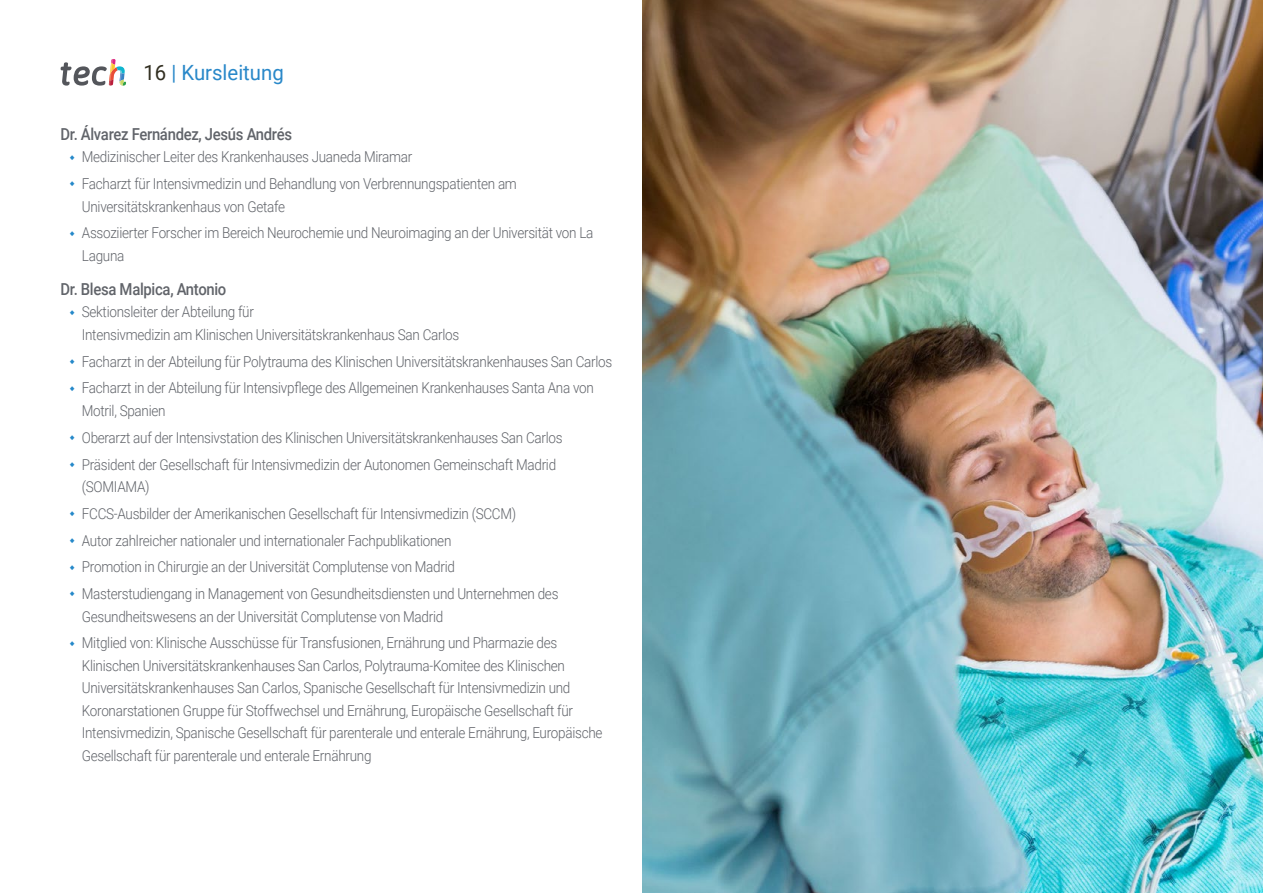
<style>
.page{position:relative;width:1263px;height:893px;background:#fff}
.page>*{position:absolute;margin:0;border:0;box-sizing:border-box;transform-origin:0 0}
.t1{font:21px "Roboto";color:#2988c9}
.t2{font:500 16.5px "Roboto";letter-spacing:-.02em;color:#61646a;scale:.9 1}
.t3{font:300 15px/26.7px "Roboto";letter-spacing:-.02em;color:#61646a;scale:.9 1}
.s1{color:#312e20}
</style>
<div class="page">
<svg style="left:61px;top:59px;width:65px;height:27px"></svg>
<img style="left:642px;top:0;width:621px;height:893px">
<h1 class="t1" style="left:144px;top:57px;width:142px"><span class="s1">16</span> | Kursleitung</h1>
<p class="t2" style="left:61px;top:123px;width:259px">Dr. Álvarez Fernández, Jesús Andrés</p>
<p class="t3" style="left:82px;top:143px;width:485px">Medizinischer Leiter des Krankenhauses Juaneda Miramar<br>Facharzt für Intensivmedizin und Behandlung von Verbrennungspatienten am</p>
<p class="t3" style="left:82px;top:192px;width:570px">Universitätskrankenhaus von Getafe<br>Assoziierter Forscher im Bereich Neurochemie und Neuroimaging an der Universität von La</p>
<p class="t3" style="left:82px;top:242px;width:49px">Laguna</p>
<p class="t2" style="left:61px;top:278px;width:186px">Dr. Blesa Malpica, Antonio</p>
<p class="t3" style="left:82px;top:300px;width:421px;line-height:22.5px">Sektionsleiter der Abteilung für<br>Intensivmedizin am Klinischen Universitätskrankenhaus San Carlos</p>
<p class="t3" style="left:82px;top:347px;width:591px">Facharzt in der Abteilung für Polytrauma des Klinischen Universitätskrankenhauses San Carlos<br>Facharzt in der Abteilung für Intensivpflege des Allgemeinen Krankenhauses Santa Ana von</p>
<p class="t3" style="left:82px;top:397px;width:536px">Motril, Spanien<br>Oberarzt auf der Intensivstation des Klinischen Universitätskrankenhauses San Carlos<br>Präsident der Gesellschaft für Intensivmedizin der Autonomen Gemeinschaft Madrid</p>
<p class="t3" style="left:82px;top:473px;width:531px">(SOMIAMA)<br>FCCS-Ausbilder der Amerikanischen Gesellschaft für Intensivmedizin (SCCM)<br>Autor zahlreicher nationaler und internationaler Fachpublikationen<br>Promotion in Chirurgie an der Universität Complutense von Madrid Masterstudiengang in Management von Gesundheitsdiensten und Unternehmen des</p>
<p class="t3" style="left:82px;top:602px;width:530px">Gesundheitswesens an der Universität Complutense von Madrid<br>Mitglied von: Klinische Ausschüsse für Transfusionen, Ernährung und Pharmazie des</p>
<p class="t3" style="left:82px;top:654px;width:580px;line-height:22.5px">Klinischen Universitätskrankenhauses San Carlos, Polytrauma-Komitee des Klinischen Universitätskrankenhauses San Carlos, Spanische Gesellschaft für Intensivmedizin und Koronarstationen Gruppe für Stoffwechsel und Ernährung, Europäische Gesellschaft für Intensivmedizin, Spanische Gesellschaft für parenterale und enterale Ernährung, Europäische Gesellschaft für parenterale und enterale Ernährung</p>
</div>
